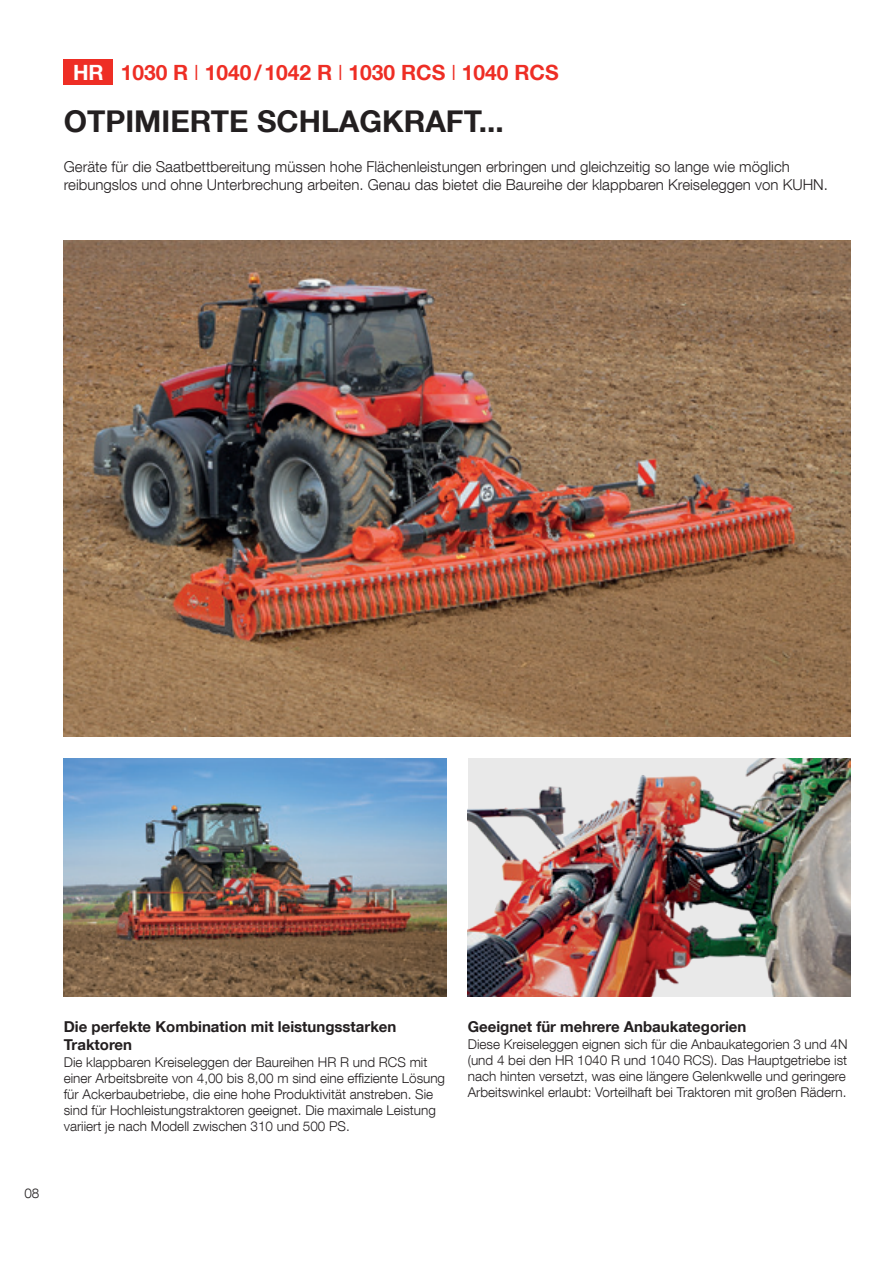
<style>
.page{position:relative;width:893px;height:1263px;background:#fff}
.page>*{position:absolute;margin:0;border:0;box-sizing:border-box;transform-origin:0 0}
.t1{font:700 30px "Helvetica Neue LT Com";color:#231f20}
.t2{font:700 21px "Helvetica Neue LT Com";color:#ee2e25}
.t3{font:300 15px/18px "Helvetica Neue LT Com";color:#231f20}
.t4{font:700 15px/18px "Helvetica Neue LT Com";color:#231f20}
.t5{font:300 13.5px/16.2px "Helvetica Neue LT Com";color:#231f20}
.s1{color:#fff}
.s2{font-weight:300}
</style>
<div class="page">
<img style="left:64px;top:758px;width:382px;height:238px">
<img style="left:468px;top:758px;width:382px;height:238px">
<img style="left:64px;top:240px;width:786px;height:497px">
<div style="left:64px;top:60px;width:49px;height:25px;background:#ee2e25"></div>
<h2 class="t2" style="left:73px;top:59px;width:487px"><span class="s1">HR</span> 1030 R <span class="s2">I</span> 1040/1042 R <span class="s2">I</span> 1030 RCS <span class="s2">I</span> 1040 RCS</h2>
<h1 class="t1" style="left:64px;top:102px;width:441px">OTPIMIERTE SCHLAGKRAFT...</h1>
<p class="t3" style="left:64px;top:158px;width:766px">Geräte für die Saatbettbereitung müssen hohe Flächenleistungen erbringen und gleichzeitig so lange wie möglich reibungslos und ohne Unterbrechung arbeiten. Genau das bietet die Baureihe der klappbaren Kreiseleggen von KUHN.</p>
<p class="t5" style="left:25px;top:1185px;width:16px">08</p>
<p class="t4" style="left:64px;top:1017px;width:334px">Die perfekte Kombination mit leistungsstarken<br>Traktoren</p>
<p class="t5" style="left:64px;top:1053px;width:383px">Die klappbaren Kreiseleggen der Baureihen HR R und RCS mit einer Arbeitsbreite von 4,00 bis 8,00 m sind eine effiziente Lösung für Ackerbaubetriebe, die eine hohe Produktivität anstreben. Sie sind für Hochleistungstraktoren geeignet. Die maximale Leistung variiert je nach Modell zwischen 310 und 500 PS.</p>
<p class="t4" style="left:468px;top:1017px;width:280px">Geeignet für mehrere Anbaukategorien</p>
<p class="t5" style="left:468px;top:1035px;width:381px">Diese Kreiseleggen eignen sich für die Anbaukategorien 3 und 4N (und 4 bei den HR 1040 R und 1040 RCS). Das Hauptgetriebe ist nach hinten versetzt, was eine längere Gelenkwelle und geringere Arbeitswinkel erlaubt: Vorteilhaft bei Traktoren mit großen Rädern.</p>
</div>
